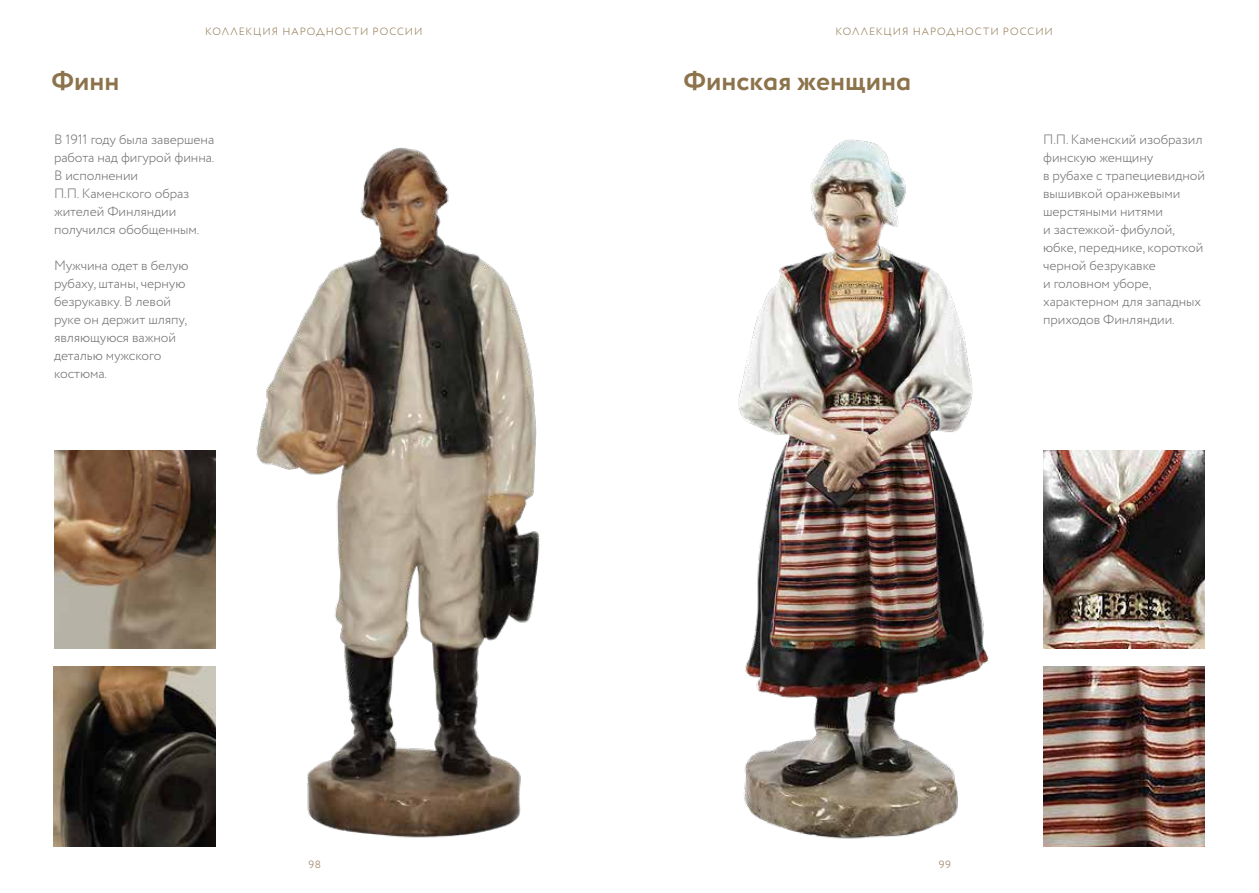
<style>
.page{position:relative;width:1259px;height:893px;background:#fff}
.page>*{position:absolute;margin:0;border:0;box-sizing:border-box;transform-origin:0 0}
.t1{font:700 27px "Circe";color:#8c734b}
.t2{font:300 13.5px/18px "Circe";letter-spacing:-.005em;color:#706f6f}
.t3{font:300 10.5px "Circe";letter-spacing:.09em;color:#8c734b}
</style>
<div class="page">
<img style="left:256px;top:147px;width:284px;height:691px">
<img style="left:738px;top:139px;width:251px;height:700px">
<img style="left:54px;top:450px;width:162px;height:198px">
<img style="left:54px;top:666px;width:162px;height:180px">
<img style="left:1043px;top:450px;width:162px;height:198px">
<img style="left:1043px;top:666px;width:162px;height:180px">
<p class="t3" style="left:205px;top:24px;width:219px">КОЛЛЕКЦИЯ НАРОДНОСТИ РОССИИ</p>
<p class="t3" style="left:835px;top:24px;width:219px">КОЛЛЕКЦИЯ НАРОДНОСТИ РОССИИ</p>
<h1 class="t1" style="left:52px;top:63px;width:69px">Финн</h1>
<h1 class="t1" style="left:683px;top:63px;width:229px">Финская женщина</h1>
<p class="t2" style="left:54px;top:131px;width:162px">В 1911 году была завершена работа над фигурой финна.<br>В исполнении<br>П.П. Каменского образ жителей Финляндии получился обобщенным.</p>
<p class="t2" style="left:54px;top:257px;width:136px">Мужчина одет в белую рубаху, штаны, черную безрукавку. В левой руке он держит шляпу, являющуюся важной деталью мужского костюма.</p>
<p class="t2" style="left:1043px;top:131px;width:163px">П.П. Каменский изобразил финскую женщину<br>в рубахе с трапециевидной вышивкой оранжевыми шерстяными нитями<br>и застежкой-фибулой, юбке, переднике, короткой черной безрукавке<br>и головном уборе, характерном для западных приходов Финляндии.</p>
<p class="t3" style="left:308px;top:858px;width:14px">98</p>
<p class="t3" style="left:938px;top:858px;width:14px">99</p>
</div>
